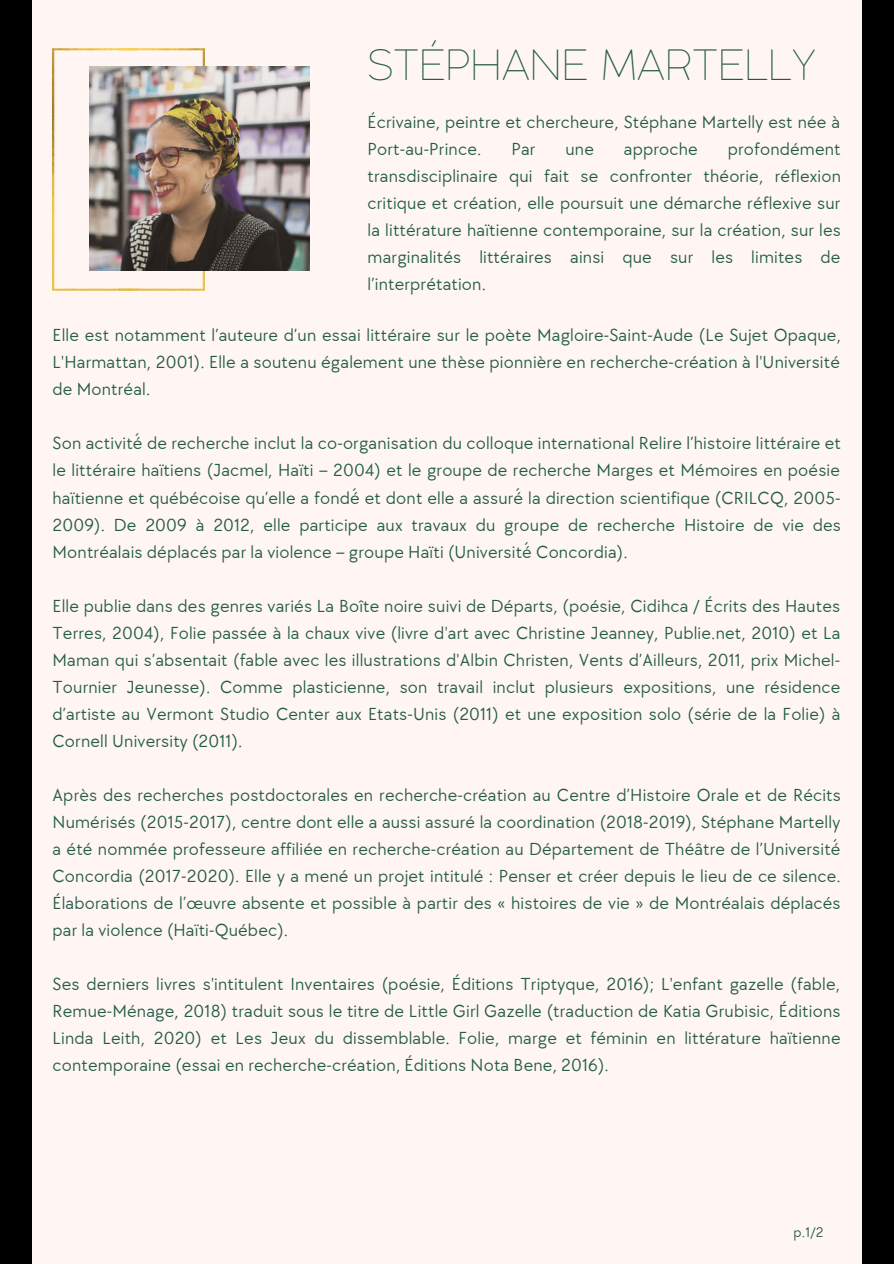
<style>
.page{position:relative;width:894px;height:1264px;background:#fff}
.page>*{position:absolute;margin:0;border:0;box-sizing:border-box;transform-origin:0 0}
.t1{font:200 41.25px "Coco Gothic";color:#235b47}
.t2{font:18px/27px "TT Chocolates";letter-spacing:.01em;color:#235b47;text-align:justify}
.t3{font:14.4px "TT Chocolates";color:#235b47}
</style>
<div class="page">
<div style="left:0;top:0;width:893px;height:1263px;background:#000"></div>
<div style="left:33px;top:0;width:828px;height:1263px;background:#fff6f4"></div>
<img style="left:52px;top:48px;width:67px;height:242px">
<img style="left:119px;top:48px;width:85px;height:242px">
<img style="left:89px;top:66px;width:220px;height:204px">
<p class="t1" style="left:367px;top:50px;width:450px">STÉPHANE MARTELLY</p>
<p class="t2" style="left:367px;top:109px;width:468px">Écrivaine, peintre et chercheure, Stéphane Martelly est née à<br>Port-au-Prince.</p>
<p class="t2" style="left:367px;top:136px;width:475px;text-indent:360px">profondément transdisciplinaire qui fait se confronter théorie, réflexion critique et création, elle poursuit une démarche réflexive sur la littérature haïtienne contemporaine, sur la création, sur les marginalités littéraires ainsi que sur les limites de l’interprétation.</p>
<p class="t2" style="left:511px;top:136px;width:26px">Par</p>
<p class="t2" style="left:565px;top:136px;width:30px">une</p>
<p class="t2" style="left:623px;top:136px;width:75px">approche</p>
<p class="t2" style="left:52px;top:322px;width:789px">Elle est notamment l’auteure d’un essai littéraire sur le poète Magloire-Saint-Aude (Le Sujet Opaque, L'Harmattan, 2001). Elle a soutenu également une thèse pionnière en recherche-création à l'Université de Montréal.</p>
<p class="t2" style="left:52px;top:430px;width:789px">Son activité́ de recherche inclut la co-organisation du colloque international Relire l’histoire littéraire et le littéraire haïtiens (Jacmel, Haïti – 2004) et le groupe de recherche Marges et Mémoires en poésie haïtienne et québécoise qu’elle a fondé́ et dont elle a assuré́ la direction scientifique (CRILCQ, 2005- 2009). De 2009 à 2012, elle participe aux travaux du groupe de recherche Histoire de vie des Montréalais déplacés par la violence – groupe Haïti (Université́ Concordia).</p>
<p class="t2" style="left:52px;top:592px;width:789px;text-align:left">Elle publie dans des genres variés La Boîte noire suivi de Départs, (poésie, Cidihca / Écrits des Hautes Terres, 2004), Folie passée à la chaux vive (livre d'art avec Christine Jeanney, Publie.net, 2010) et La Maman qui s’absentait (fable avec les illustrations d'Albin Christen, Vents d’Ailleurs, 2011, prix Michel-Tournier Jeunesse). Comme plasticienne, son travail inclut plusieurs expositions, une résidence d’artiste au Vermont Studio Center aux Etats-Unis (2011) et une exposition solo (série de la Folie) à Cornell University (2011).</p>
<p class="t2" style="left:52px;top:782px;width:789px;text-align:left">Après des recherches postdoctorales en recherche-création au Centre d’Histoire Orale et de Récits Numérisés (2015-2017), centre dont elle a aussi assuré la coordination (2018-2019), Stéphane Martelly a été nommée professeure affiliée en recherche-création au Département de Théâtre de l’Université́ Concordia (2017-2020). Elle y a mené un projet intitulé : Penser et créer depuis le lieu de ce silence.<br>Élaborations de l’œuvre absente et possible à partir des « histoires de vie » de Montréalais déplacés par la violence (Haïti-Québec).</p>
<p class="t2" style="left:52px;top:971px;width:789px">Ses derniers livres s'intitulent Inventaires (poésie, Éditions Triptyque, 2016); L'enfant gazelle (fable, Remue-Ménage, 2018) traduit sous le titre de Little Girl Gazelle (traduction de Katia Grubisic, Éditions Linda Leith, 2020) et Les Jeux du dissemblable. Folie, marge et féminin en littérature haïtienne contemporaine (essai en recherche-création, Éditions Nota Bene, 2016).</p>
<p class="t3" style="left:793px;top:1223px;width:32px">p.1/2</p>
</div>
